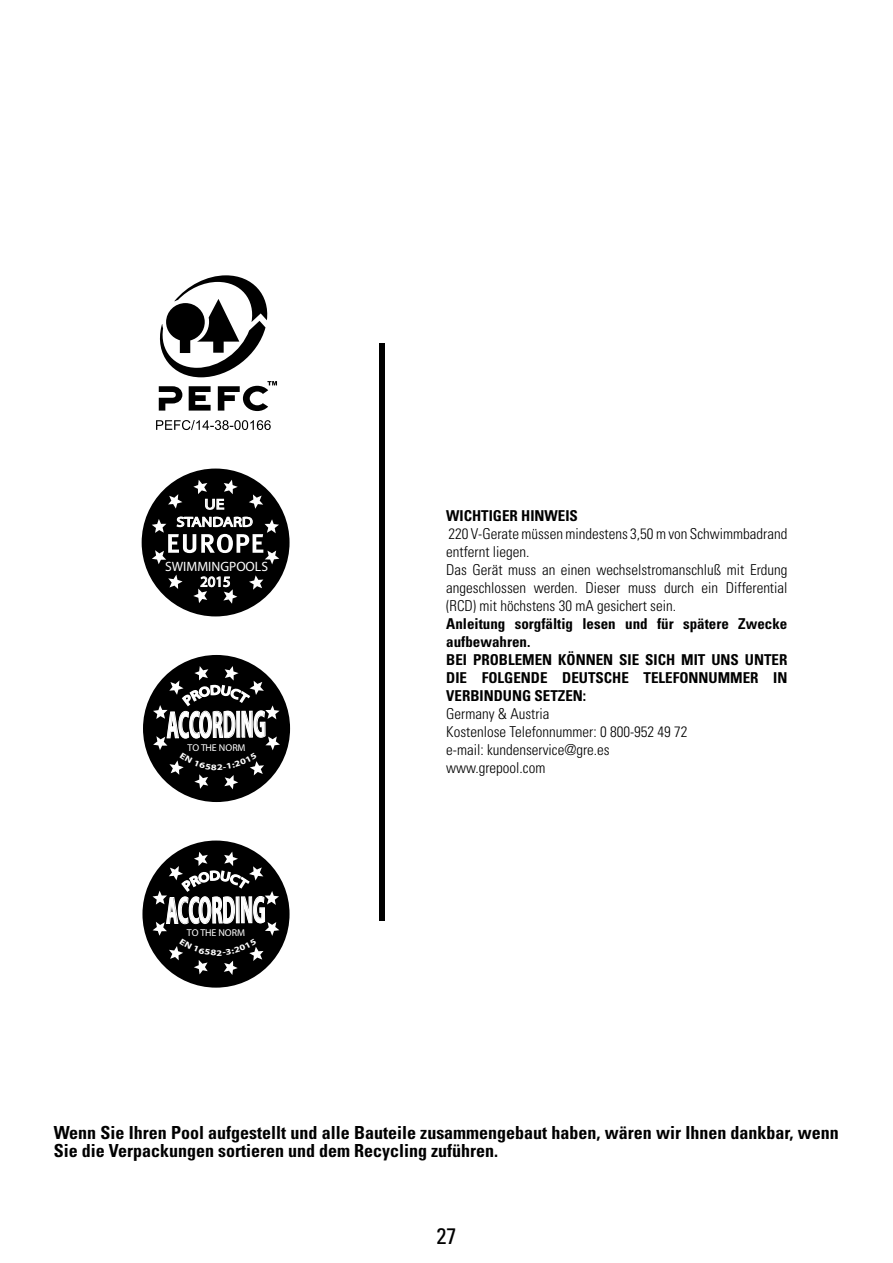
<style>
.page{position:relative;width:893px;height:1263px;background:#fff}
.page>*{position:absolute;margin:0;border:0;box-sizing:border-box;transform-origin:0 0}
.t1{font:700 38.55px "Myriad Pro";color:#fff;scale:.48 1}
.t2{font:condensed 22.5px "Univers";color:#000}
.t3{font:700 condensed 18px/18px "Univers";color:#000}
.t4{font:300 condensed 15px/18px "Univers";color:#000}
.t5{font:700 condensed 15px/18px "Univers";color:#000}
.t6{font:14.7px "Myriad Pro";color:#fff}
.t7{font:14.55px "Myriad Pro";color:#fff;scale:1.21 1}
.t8{font:13.5px "Myriad Pro";color:#fff}
.t9{font:13.5px "Myriad Pro";color:#fff;scale:1.21 1}
.t10{font:9.9px "Myriad Pro";color:#fff}
</style>
<div class="page">
<div style="left:380px;top:343px;width:5px;height:577px;background:#000"></div>
<div style="left:142px;top:468px;width:148px;height:148px;background:#000;border-radius:50%"></div>
<svg style="left:224px;top:480px;width:14px;height:14px"></svg>
<svg style="left:193px;top:480px;width:14px;height:14px"></svg>
<svg style="left:168px;top:494px;width:14px;height:15px"></svg>
<svg style="left:168px;top:575px;width:15px;height:14px"></svg>
<svg style="left:193px;top:588px;width:14px;height:15px"></svg>
<svg style="left:223px;top:589px;width:14px;height:15px"></svg>
<svg style="left:249px;top:575px;width:14px;height:15px"></svg>
<svg style="left:249px;top:494px;width:14px;height:15px"></svg>
<svg style="left:152px;top:519px;width:127px;height:45px"></svg>
<div style="left:143px;top:655px;width:147px;height:147px;background:#000;border-radius:50%"></div>
<div style="left:142px;top:840px;width:148px;height:148px;background:#000;border-radius:50%"></div>
<svg style="left:156px;top:420px;width:115px;height:10px"></svg>
<svg style="left:158px;top:275px;width:119px;height:136px"></svg>
<svg style="left:153px;top:666px;width:127px;height:53px"></svg>
<svg style="left:153px;top:736px;width:127px;height:53px"></svg>
<svg style="left:153px;top:852px;width:126px;height:53px"></svg>
<svg style="left:153px;top:922px;width:126px;height:53px"></svg>
<p class="t7" style="left:204px;top:495px;width:18px">UE</p>
<p class="t9" style="left:177px;top:514px;width:65px">STANDARD</p>
<p class="t8" style="left:165px;top:558px;width:104px">SWIMMINGPOOLS</p>
<p class="t6" style="left:200px;top:572px;width:32px">2015</p>
<h1 class="t1" style="left:166px;top:700px;width:208px;rotate:-1deg">ACCORDING</h1>
<p class="t10" style="left:187px;top:741px;width:60px">TO THE NORM</p>
<h1 class="t1" style="left:166px;top:886px;width:208px;rotate:-1deg">ACCORDING</h1>
<p class="t10" style="left:187px;top:927px;width:60px">TO THE NORM</p>
<p class="t5" style="left:446px;top:506px;width:133px">WICHTIGER HINWEIS</p>
<p class="t4" style="left:446px;top:524px;width:343px">220 V-Gerate müssen mindestens 3,50 m von Schwimmbadrand entfernt liegen.<br>Das Gerät muss an einen wechselstromanschluß mit Erdung angeschlossen werden. Dieser muss durch ein Differential (RCD) mit höchstens 30 mA gesichert sein.</p>
<p class="t5" style="left:446px;top:614px;width:343px">Anleitung sorgfältig lesen und für spätere Zwecke aufbewahren.<br>BEI PROBLEMEN KÖNNEN SIE SICH MIT UNS UNTER DIE FOLGENDE DEUTSCHE TELEFONNUMMER IN VERBINDUNG SETZEN:</p>
<p class="t4" style="left:446px;top:704px;width:243px">Germany &amp; Austria<br>Kostenlose Telefonnummer: 0 800-952 49 72 e-mail: kundenservice@gre.es www.grepool.com</p>
<p class="t3" style="left:54px;top:1123px;width:786px">Wenn Sie Ihren Pool aufgestellt und alle Bauteile zusammengebaut haben, wären wir Ihnen dankbar, wenn<br>Sie die Verpackungen sortieren und dem Recycling zuführen.</p>
<h2 class="t2" style="left:436px;top:1221px;width:21px">27</h2>
</div>
